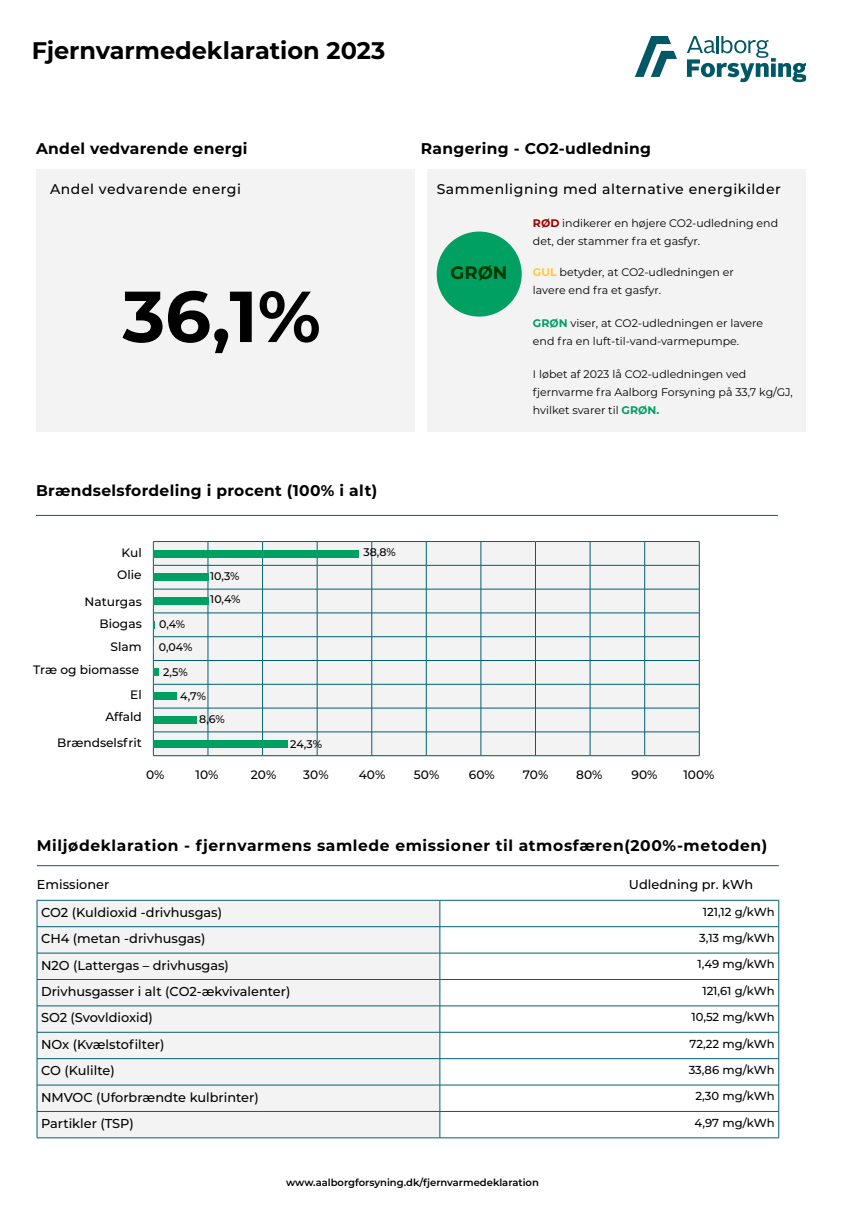
<style>
.page{position:relative;width:842px;height:1219px;background:#fff}
.page>*{position:absolute;margin:0;border:0;box-sizing:border-box;transform-origin:0 0}
.t1{font:700 72px "Montserrat";color:#000}
.t2{font:700 24px "Montserrat";color:#000}
.t3{font:700 18px "Montserrat";color:#003800}
.t4{font:700 15.5px "Montserrat";letter-spacing:.025em;color:#000}
.t5{font:500 14px "Montserrat";letter-spacing:.04em;color:#000}
.t6{font:500 12.9px "Montserrat";color:#000}
.t7{font:500 12.2px "Montserrat";color:#000}
.t8{font:500 11.6px "Montserrat";color:#000}
.t9{font:500 11.1px "Montserrat";color:#000}
.t10{font:11px/18px "Montserrat";color:#000}
.t11{font:600 10px "Montserrat";color:#000}
.s1{font-weight:700;color:#a00000}
.s2{font-weight:700;color:#ffca30}
.s3{font-weight:700;color:#009f62}
</style>
<div class="page">
<hr style="left:36px;top:515px;width:742px;height:1px;background:#006072">
<hr style="left:153px;top:541px;width:55px;height:1px;background:#006072">
<hr style="left:208px;top:541px;width:55px;height:1px;background:#006072">
<hr style="left:263px;top:541px;width:54px;height:1px;background:#006072">
<hr style="left:317px;top:541px;width:55px;height:1px;background:#006072">
<hr style="left:372px;top:541px;width:54px;height:1px;background:#006072">
<hr style="left:426px;top:541px;width:55px;height:1px;background:#006072">
<hr style="left:481px;top:541px;width:54px;height:1px;background:#006072">
<hr style="left:535px;top:541px;width:55px;height:1px;background:#006072">
<hr style="left:590px;top:541px;width:55px;height:1px;background:#006072">
<hr style="left:645px;top:541px;width:54px;height:1px;background:#006072">
<hr style="left:153px;top:755px;width:55px;height:1px;background:#006072">
<hr style="left:208px;top:755px;width:55px;height:1px;background:#006072">
<hr style="left:263px;top:755px;width:54px;height:1px;background:#006072">
<hr style="left:317px;top:755px;width:55px;height:1px;background:#006072">
<hr style="left:372px;top:755px;width:54px;height:1px;background:#006072">
<hr style="left:426px;top:755px;width:55px;height:1px;background:#006072">
<hr style="left:481px;top:755px;width:54px;height:1px;background:#006072">
<hr style="left:535px;top:755px;width:55px;height:1px;background:#006072">
<hr style="left:590px;top:755px;width:55px;height:1px;background:#006072">
<hr style="left:645px;top:755px;width:54px;height:1px;background:#006072">
<svg style="left:153px;top:542px;width:547px;height:213px"></svg>
<div style="left:153px;top:668px;width:6px;height:8px;background:#009f62"></div>
<div style="left:154px;top:716px;width:42px;height:8px;background:#009f62"></div>
<div style="left:154px;top:740px;width:134px;height:8px;background:#009f62"></div>
<svg style="left:636px;top:36px;width:41px;height:41px"></svg>
<svg style="left:687px;top:36px;width:119px;height:46px"></svg>
<div style="left:36px;top:170px;width:379px;height:262px;background:#f3f3f3"></div>
<div style="left:427px;top:170px;width:379px;height:262px;background:#f3f3f3"></div>
<div style="left:437px;top:232px;width:85px;height:85px;background:#009f62;border-radius:50%"></div>
<div style="left:154px;top:692px;width:23px;height:8px;background:#009f62"></div>
<hr style="left:37px;top:865px;width:742px;height:1px;background:#006072">
<div style="left:38px;top:901px;width:402px;height:237px;background:#f3f3f3"></div>
<svg style="left:441px;top:901px;width:338px;height:237px"></svg>
<div style="left:37px;top:1006px;width:403px;height:26px;background:#f3f3f3"></div>
<hr style="left:37px;top:900px;width:403px;height:1px;background:#006072">
<hr style="left:440px;top:900px;width:339px;height:1px;background:#006072">
<hr style="left:37px;top:926px;width:403px;height:1px;background:#006072">
<hr style="left:440px;top:926px;width:339px;height:1px;background:#006072">
<hr style="left:37px;top:953px;width:403px;height:1px;background:#006072">
<hr style="left:440px;top:953px;width:339px;height:1px;background:#006072">
<hr style="left:37px;top:979px;width:403px;height:1px;background:#006072">
<hr style="left:440px;top:979px;width:339px;height:1px;background:#006072">
<hr style="left:37px;top:1006px;width:403px;height:1px;background:#006072">
<hr style="left:440px;top:1006px;width:339px;height:1px;background:#006072">
<hr style="left:37px;top:1032px;width:403px;height:1px;background:#006072">
<hr style="left:440px;top:1032px;width:339px;height:1px;background:#006072">
<hr style="left:37px;top:1058px;width:403px;height:1px;background:#006072">
<hr style="left:440px;top:1058px;width:339px;height:1px;background:#006072">
<hr style="left:37px;top:1085px;width:403px;height:1px;background:#006072">
<hr style="left:440px;top:1085px;width:339px;height:1px;background:#006072">
<hr style="left:37px;top:1111px;width:403px;height:1px;background:#006072">
<svg style="left:37px;top:900px;width:1px;height:238px"></svg>
<hr style="left:440px;top:1111px;width:339px;height:1px;background:#006072">
<svg style="left:440px;top:900px;width:1px;height:238px"></svg>
<svg style="left:779px;top:900px;width:1px;height:238px"></svg>
<hr style="left:37px;top:1138px;width:403px;height:1px;background:#006072">
<hr style="left:440px;top:1138px;width:339px;height:1px;background:#006072">
<p class="t2" style="left:32px;top:33px;width:355px">Fjernvarmedeklaration 2023</p>
<p class="t4" style="left:36px;top:138px;width:213px">Andel vedvarende energi</p>
<p class="t4" style="left:421px;top:138px;width:232px">Rangering - CO2-udledning</p>
<p class="t5" style="left:50px;top:179px;width:193px">Andel vedvarende energi</p>
<p class="t5" style="left:437px;top:179px;width:346px">Sammenligning med alternative energikilder</p>
<p class="t1" style="left:123px;top:265px;width:200px">36,1%</p>
<p class="t4" style="left:36px;top:480px;width:343px">Brændselsfordeling i procent (100% i alt)</p>
<p class="t7" style="left:122px;top:545px;width:22px">Kul</p>
<p class="t7" style="left:117px;top:567px;width:26px">Olie</p>
<p class="t7" style="left:85px;top:593px;width:59px">Naturgas</p>
<p class="t7" style="left:100px;top:615px;width:44px">Biogas</p>
<p class="t7" style="left:111px;top:638px;width:33px">Slam</p>
<p class="t7" style="left:33px;top:661px;width:107px">Træ og biomasse</p>
<p class="t7" style="left:130px;top:686px;width:13px">El</p>
<p class="t7" style="left:105px;top:708px;width:38px">Affald</p>
<p class="t7" style="left:57px;top:734px;width:86px">Brændselsfrit</p>
<p class="t9" style="left:210px;top:568px;width:31px">10,3%</p>
<p class="t9" style="left:210px;top:592px;width:32px">10,4%</p>
<p class="t9" style="left:159px;top:616px;width:28px">0,4%</p>
<p class="t9" style="left:159px;top:639px;width:35px">0,04%</p>
<p class="t9" style="left:163px;top:664px;width:26px">2,5%</p>
<p class="t9" style="left:180px;top:688px;width:27px">4,7%</p>
<p class="t9" style="left:199px;top:712px;width:27px">8,6%</p>
<p class="t9" style="left:363px;top:544px;width:34px">38,8%</p>
<p class="t9" style="left:290px;top:736px;width:33px">24,3%</p>
<p class="t3" style="left:451px;top:259px;width:58px">GRØN</p>
<p class="t10" style="left:533px;top:214px;width:247px"><span class="s1">RØD</span> indikerer en højere CO2-udledning end det, der stammer fra et gasfyr.</p>
<p class="t10" style="left:533px;top:262px;width:202px"><span class="s2">GUL</span> betyder, at CO2-udledningen er</p>
<p class="t10" style="left:533px;top:280px;width:130px">lavere end fra et gasfyr.</p>
<p class="t10" style="left:533px;top:313px;width:232px"><span class="s3">GRØN</span> viser, at CO2-udledningen er lavere end fra en luft-til-vand-varmepumpe.</p>
<p class="t10" style="left:533px;top:365px;width:215px">I løbet af 2023 lå CO2-udledningen ved</p>
<p class="t10" style="left:533px;top:383px;width:261px">fjernvarme fra Aalborg Forsyning på 33,7 kg/GJ, hvilket svarer til <span class="s3">GRØN.</span></p>
<p class="t7" style="left:146px;top:767px;width:20px">0%</p>
<p class="t7" style="left:196px;top:767px;width:24px">10%</p>
<p class="t7" style="left:251px;top:767px;width:27px">20%</p>
<p class="t7" style="left:303px;top:767px;width:27px">30%</p>
<p class="t7" style="left:359px;top:767px;width:28px">40%</p>
<p class="t7" style="left:414px;top:767px;width:27px">50%</p>
<p class="t7" style="left:469px;top:767px;width:27px">60%</p>
<p class="t7" style="left:523px;top:767px;width:27px">70%</p>
<p class="t7" style="left:576px;top:767px;width:28px">80%</p>
<p class="t7" style="left:632px;top:767px;width:27px">90%</p>
<p class="t7" style="left:683px;top:767px;width:33px">100%</p>
<p class="t4" style="left:37px;top:834px;width:732px">Miljødeklaration - fjernvarmens samlede emissioner til atmosfæren(200%-metoden)</p>
<p class="t6" style="left:37px;top:876px;width:74px">Emissioner</p>
<p class="t6" style="left:629px;top:876px;width:126px">Udledning pr. kWh</p>
<p class="t6" style="left:41px;top:903px;width:183px">CO2 (Kuldioxid -drivhusgas)</p>
<p class="t8" style="left:703px;top:903px;width:73px">121,12 g/kWh</p>
<p class="t6" style="left:41px;top:930px;width:166px">CH4 (metan -drivhusgas)</p>
<p class="t8" style="left:699px;top:930px;width:77px">3,13 mg/kWh</p>
<p class="t6" style="left:41px;top:956px;width:189px">N2O (Lattergas – drivhusgas)</p>
<p class="t8" style="left:698px;top:956px;width:79px">1,49 mg/kWh</p>
<p class="t6" style="left:41px;top:982px;width:251px">Drivhusgasser i alt (CO2-ækvivalenter)</p>
<p class="t8" style="left:702px;top:982px;width:74px">121,61 g/kWh</p>
<p class="t6" style="left:41px;top:1009px;width:113px">SO2 (Svovldioxid)</p>
<p class="t8" style="left:691px;top:1009px;width:85px">10,52 mg/kWh</p>
<p class="t6" style="left:41px;top:1035px;width:125px">NOx (Kvælstofilter)</p>
<p class="t8" style="left:689px;top:1035px;width:87px">72,22 mg/kWh</p>
<p class="t6" style="left:41px;top:1061px;width:75px">CO (Kulilte)</p>
<p class="t8" style="left:689px;top:1062px;width:88px">33,86 mg/kWh</p>
<p class="t6" style="left:41px;top:1088px;width:219px">NMVOC (Uforbrændte kulbrinter)</p>
<p class="t8" style="left:695px;top:1088px;width:81px">2,30 mg/kWh</p>
<p class="t6" style="left:41px;top:1114px;width:94px">Partikler (TSP)</p>
<p class="t8" style="left:695px;top:1114px;width:82px">4,97 mg/kWh</p>
<p class="t11" style="left:286px;top:1175px;width:254px">www.aalborgforsyning.dk/fjernvarmedeklaration</p>
</div>
